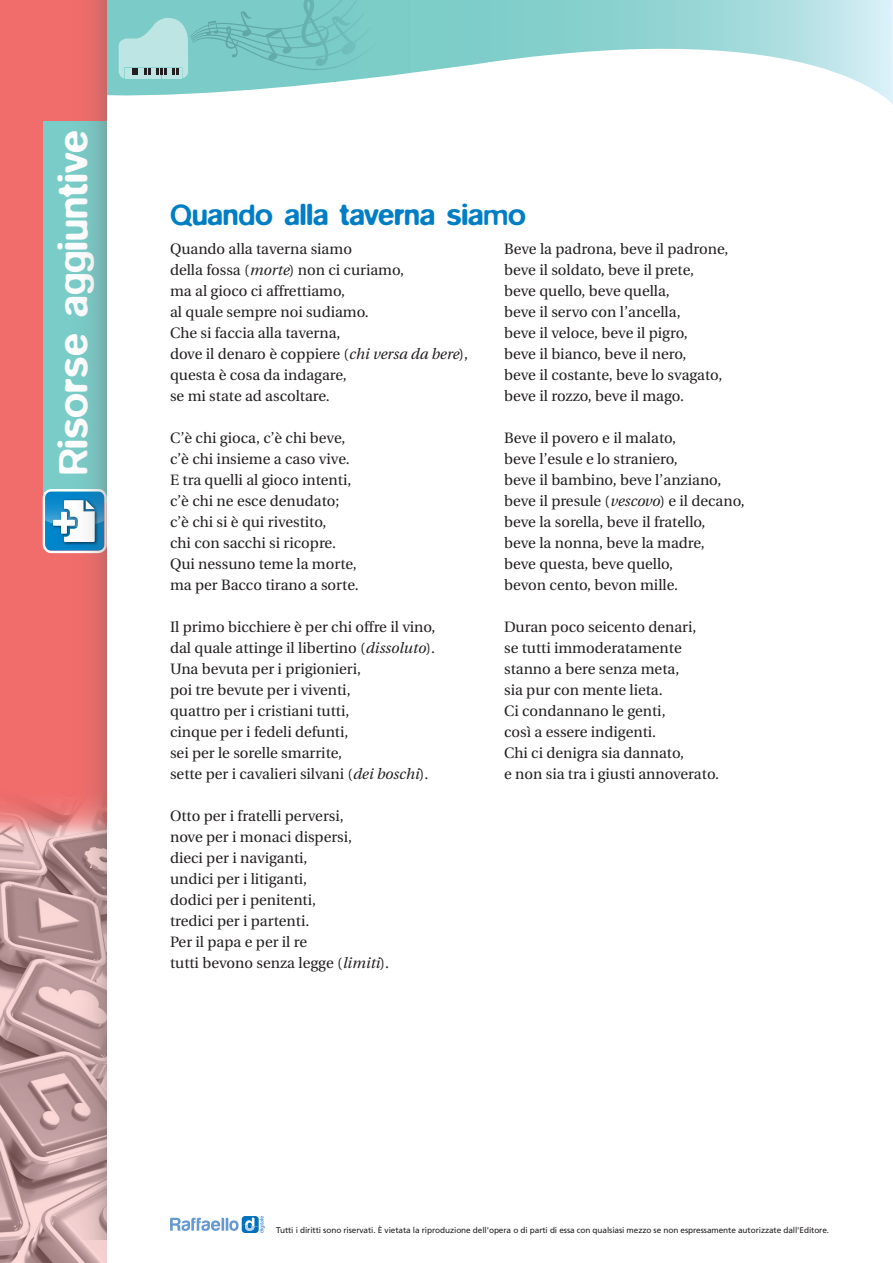
<style>
.page{position:relative;width:893px;height:1263px;background:#fff}
.page>*{position:absolute;margin:0;border:0;box-sizing:border-box;transform-origin:0 0}
.t1{font:500 42px "Blur";color:#fff}
.testo_canzone_sparti{font:500 30px "Blur";letter-spacing:-.005em;color:#007ec5}
.testo_canzone_sparti-2{font:15px "Utopia";color:#231f20}
.t2{font:8.25px "Frutiger";letter-spacing:-.01em;color:#231f20}
.s1{font-style:italic}
</style>
<div class="page">
<svg style="left:106px;top:0;width:787px;height:126px"></svg>
<div style="left:0;top:0;width:106px;height:1263px;background:#f16d6b"></div>
<div style="left:43px;top:121px;width:63px;height:381px;background:#7accc8"></div>
<img style="left:0;top:741px;width:107px;height:522px">
<svg style="left:118px;top:0;width:260px;height:79px;background:#81cbc8"></svg>
<svg style="left:170px;top:1216px;width:95px;height:17px"></svg>
<svg style="left:46px;top:492px;width:9px;height:58px"></svg>
<div style="left:43px;top:489px;width:64px;height:64px;border:2px solid #fff;border-radius:8px"></div>
<svg style="left:55px;top:0;width:51px;height:1239px"></svg>
<h1 class="t1" style="left:49px;top:475px;width:347px;rotate:-90deg">Risorse aggiuntive</h1>
<p class="testo_canzone_sparti" style="left:170px;top:197px;width:357px">Quando alla taverna siamo</p>
<p class="testo_canzone_sparti-2" style="left:170px;top:241px;width:183px">Quando alla taverna siamo</p>
<p class="testo_canzone_sparti-2" style="left:170px;top:262px;width:236px">della fossa (<span class="s1">morte</span>) non ci curiamo,</p>
<p class="testo_canzone_sparti-2" style="left:170px;top:283px;width:177px">ma al gioco ci affrettiamo,</p>
<p class="testo_canzone_sparti-2" style="left:170px;top:304px;width:200px">al quale sempre noi sudiamo.</p>
<p class="testo_canzone_sparti-2" style="left:170px;top:325px;width:172px">Che si faccia alla taverna,</p>
<p class="testo_canzone_sparti-2" style="left:170px;top:346px;width:299px">dove il denaro è coppiere (<span class="s1">chi versa da bere</span>),</p>
<p class="testo_canzone_sparti-2" style="left:170px;top:367px;width:178px">questa è cosa da indagare,</p>
<p class="testo_canzone_sparti-2" style="left:170px;top:388px;width:161px">se mi state ad ascoltare.</p>
<p class="testo_canzone_sparti-2" style="left:170px;top:430px;width:177px">C’è chi gioca, c’è chi beve,</p>
<p class="testo_canzone_sparti-2" style="left:170px;top:451px;width:181px">c’è chi insieme a caso vive.</p>
<p class="testo_canzone_sparti-2" style="left:170px;top:472px;width:183px">E tra quelli al gioco intenti,</p>
<p class="testo_canzone_sparti-2" style="left:170px;top:493px;width:171px">c’è chi ne esce denudato;</p>
<p class="testo_canzone_sparti-2" style="left:170px;top:514px;width:158px">c’è chi si è qui rivestito,</p>
<p class="testo_canzone_sparti-2" style="left:170px;top:535px;width:167px">chi con sacchi si ricopre.</p>
<p class="testo_canzone_sparti-2" style="left:170px;top:556px;width:188px">Qui nessuno teme la morte,</p>
<p class="testo_canzone_sparti-2" style="left:170px;top:577px;width:190px">ma per Bacco tirano a sorte.</p>
<p class="testo_canzone_sparti-2" style="left:170px;top:619px;width:267px">Il primo bicchiere è per chi offre il vino,</p>
<p class="testo_canzone_sparti-2" style="left:170px;top:640px;width:266px">dal quale attinge il libertino (<span class="s1">dissoluto</span>).</p>
<p class="testo_canzone_sparti-2" style="left:170px;top:661px;width:193px">Una bevuta per i prigionieri,</p>
<p class="testo_canzone_sparti-2" style="left:170px;top:682px;width:182px">poi tre bevute per i viventi,</p>
<p class="testo_canzone_sparti-2" style="left:170px;top:703px;width:181px">quattro per i cristiani tutti,</p>
<p class="testo_canzone_sparti-2" style="left:170px;top:724px;width:180px">cinque per i fedeli defunti,</p>
<p class="testo_canzone_sparti-2" style="left:170px;top:745px;width:174px">sei per le sorelle smarrite,</p>
<p class="testo_canzone_sparti-2" style="left:170px;top:766px;width:260px">sette per i cavalieri silvani (<span class="s1">dei boschi</span>).</p>
<p class="testo_canzone_sparti-2" style="left:170px;top:808px;width:175px">Otto per i fratelli perversi,</p>
<p class="testo_canzone_sparti-2" style="left:170px;top:829px;width:184px">nove per i monaci dispersi,</p>
<p class="testo_canzone_sparti-2" style="left:170px;top:850px;width:139px">dieci per i naviganti,</p>
<p class="testo_canzone_sparti-2" style="left:170px;top:871px;width:139px">undici per i litiganti,</p>
<p class="testo_canzone_sparti-2" style="left:170px;top:892px;width:148px">dodici per i penitenti,</p>
<p class="testo_canzone_sparti-2" style="left:170px;top:913px;width:141px">tredici per i partenti.</p>
<p class="testo_canzone_sparti-2" style="left:170px;top:934px;width:138px">Per il papa e per il re</p>
<p class="testo_canzone_sparti-2" style="left:170px;top:955px;width:221px">tutti bevono senza legge (<span class="s1">limiti</span>).</p>
<p class="testo_canzone_sparti-2" style="left:504px;top:241px;width:226px">Beve la padrona, beve il padrone,</p>
<p class="testo_canzone_sparti-2" style="left:504px;top:262px;width:192px">beve il soldato, beve il prete,</p>
<p class="testo_canzone_sparti-2" style="left:504px;top:283px;width:167px">beve quello, beve quella,</p>
<p class="testo_canzone_sparti-2" style="left:504px;top:304px;width:178px">beve il servo con l’ancella,</p>
<p class="testo_canzone_sparti-2" style="left:504px;top:325px;width:185px">beve il veloce, beve il pigro,</p>
<p class="testo_canzone_sparti-2" style="left:504px;top:346px;width:184px">beve il bianco, beve il nero,</p>
<p class="testo_canzone_sparti-2" style="left:504px;top:367px;width:220px">beve il costante, beve lo svagato,</p>
<p class="testo_canzone_sparti-2" style="left:504px;top:388px;width:181px">beve il rozzo, beve il mago.</p>
<p class="testo_canzone_sparti-2" style="left:504px;top:430px;width:174px">Beve il povero e il malato,</p>
<p class="testo_canzone_sparti-2" style="left:504px;top:451px;width:175px">beve l’esule e lo straniero,</p>
<p class="testo_canzone_sparti-2" style="left:504px;top:472px;width:219px">beve il bambino, beve l’anziano,</p>
<p class="testo_canzone_sparti-2" style="left:504px;top:493px;width:242px">beve il presule (<span class="s1">vescovo</span>) e il decano,</p>
<p class="testo_canzone_sparti-2" style="left:504px;top:514px;width:203px">beve la sorella, beve il fratello,</p>
<p class="testo_canzone_sparti-2" style="left:504px;top:535px;width:202px">beve la nonna, beve la madre,</p>
<p class="testo_canzone_sparti-2" style="left:504px;top:556px;width:171px">beve questa, beve quello,</p>
<p class="testo_canzone_sparti-2" style="left:504px;top:577px;width:175px">bevon cento, bevon mille.</p>
<p class="testo_canzone_sparti-2" style="left:504px;top:619px;width:194px">Duran poco seicento denari,</p>
<p class="testo_canzone_sparti-2" style="left:504px;top:640px;width:179px">se tutti immoderatamente</p>
<p class="testo_canzone_sparti-2" style="left:504px;top:661px;width:177px">stanno a bere senza meta,</p>
<p class="testo_canzone_sparti-2" style="left:504px;top:682px;width:160px">sia pur con mente lieta.</p>
<p class="testo_canzone_sparti-2" style="left:504px;top:703px;width:163px">Ci condannano le genti,</p>
<p class="testo_canzone_sparti-2" style="left:504px;top:724px;width:153px">così a essere indigenti.</p>
<p class="testo_canzone_sparti-2" style="left:504px;top:745px;width:181px">Chi ci denigra sia dannato,</p>
<p class="testo_canzone_sparti-2" style="left:504px;top:766px;width:216px">e non sia tra i giusti annoverato.</p>
<p class="t2" style="left:276px;top:1225px;width:555px">Tutti i diritti sono riservati. È vietata la riproduzione dell'opera o di parti di essa con qualsiasi mezzo se non espressamente autorizzate dall'Editore.</p>
</div>
